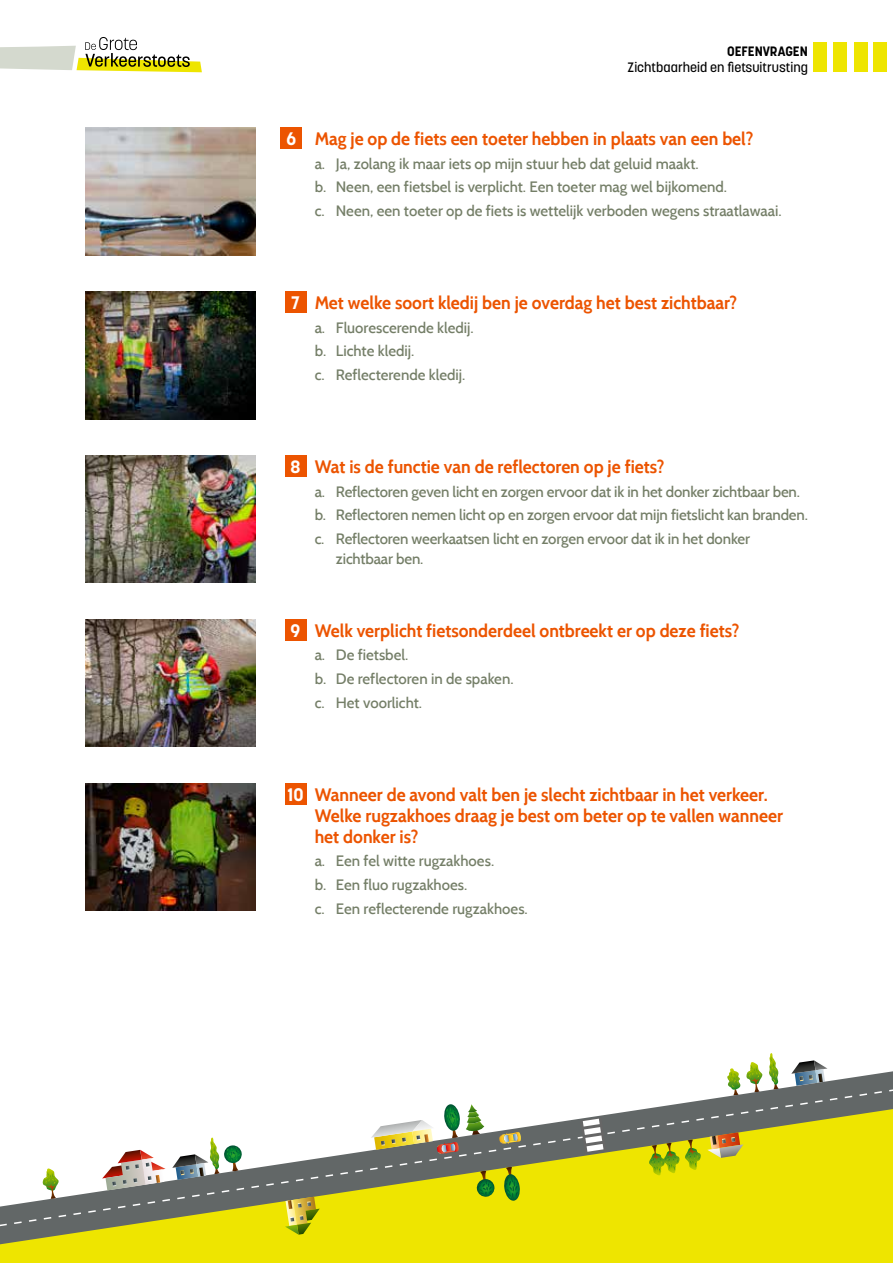
<style>
.page{position:relative;width:893px;height:1263px;background:#fff}
.page>*{position:absolute;margin:0;border:0;box-sizing:border-box;transform-origin:0 0}
.t1{font:700 18px/21px "Cabin";color:#ec5400}
.t2{font:700 18px "Korolev";color:#fff}
.t3{font:500 15px/23.7px "Cabin";color:#747e67}
.t4{font:500 13.5px "Korolev";color:#000}
.t5{font:700 13.5px "Korolev";color:#000}
</style>
<div class="page">
<div style="left:0;top:1250px;width:893px;height:13px;background:#eee500"></div>
<div style="left:873px;top:43px;width:13px;height:29px;background:#eee500"></div>
<div style="left:854px;top:43px;width:13px;height:29px;background:#eee500"></div>
<svg style="left:0;top:37px;width:202px;height:35px"></svg>
<svg style="left:0;top:1053px;width:893px;height:197px"></svg>
<svg style="left:0;top:1083px;width:893px;height:153px"></svg>
<svg style="left:580px;top:1117px;width:26px;height:36px"></svg>
<svg style="left:707px;top:1132px;width:36px;height:26px"></svg>
<svg style="left:285px;top:1197px;width:35px;height:37px"></svg>
<svg style="left:102px;top:1150px;width:64px;height:40px"></svg>
<svg style="left:476px;top:1171px;width:19px;height:26px"></svg>
<svg style="left:503px;top:1167px;width:18px;height:34px"></svg>
<svg style="left:43px;top:1168px;width:16px;height:31px"></svg>
<svg style="left:649px;top:1139px;width:52px;height:36px;background:#b0ba0e"></svg>
<svg style="left:172px;top:1137px;width:70px;height:43px"></svg>
<img style="left:371px;top:1104px;width:113px;height:50px">
<svg style="left:499px;top:1132px;width:22px;height:12px"></svg>
<div style="left:834px;top:43px;width:13px;height:29px;background:#eee500"></div>
<div style="left:813px;top:43px;width:14px;height:29px;background:#eee500"></div>
<div style="left:281px;top:128px;width:21px;height:21px;background:#ec5400"></div>
<div style="left:285px;top:291px;width:21px;height:22px;background:#ec5400"></div>
<div style="left:285px;top:455px;width:21px;height:22px;background:#ec5400"></div>
<div style="left:285px;top:619px;width:21px;height:21px;background:#ec5400"></div>
<div style="left:285px;top:783px;width:21px;height:21px;background:#ec5400"></div>
<img style="left:85px;top:128px;width:170px;height:127px">
<img style="left:85px;top:291px;width:170px;height:128px">
<img style="left:85px;top:455px;width:170px;height:128px">
<img style="left:85px;top:619px;width:170px;height:128px">
<img style="left:85px;top:783px;width:170px;height:128px">
<p class="t5" style="left:727px;top:43px;width:82px">OEFENVRAGEN</p>
<p class="t4" style="left:627px;top:59px;width:182px">Zichtbaarheid en fietsuitrusting</p>
<p class="t2" style="left:286px;top:127px;width:11px">6</p>
<p class="t1" style="left:315px;top:128px;width:440px">Mag je op de fiets een toeter hebben in plaats van een bel?</p>
<p class="t3" style="left:315px;top:151px;width:468px">a. Ja, zolang ik maar iets op mijn stuur heb dat geluid maakt.<br>b. Neen, een fietsbel is verplicht. Een toeter mag wel bijkomend.<br>c. Neen, een toeter op de fiets is wettelijk verboden wegens straatlawaai.</p>
<p class="t2" style="left:291px;top:291px;width:10px">7</p>
<p class="t1" style="left:315px;top:292px;width:424px">Met welke soort kledij ben je overdag het best zichtbaar?</p>
<p class="t3" style="left:315px;top:315px;width:161px">a. Fluorescerende kledij. b. Lichte kledij.<br>c. Reflecterende kledij.</p>
<p class="t2" style="left:291px;top:455px;width:11px">8</p>
<p class="t1" style="left:315px;top:456px;width:351px">Wat is de functie van de reflectoren op je fiets?</p>
<p class="t3" style="left:315px;top:479px;width:495px">a. Reflectoren geven licht en zorgen ervoor dat ik in het donker zichtbaar ben. b. Reflectoren nemen licht op en zorgen ervoor dat mijn fietslicht kan branden. c. Reflectoren weerkaatsen licht en zorgen ervoor dat ik in het donker</p>
<p class="t3" style="left:336px;top:546px;width:89px">zichtbaar ben.</p>
<p class="t2" style="left:291px;top:619px;width:11px">9</p>
<p class="t1" style="left:315px;top:620px;width:426px">Welk verplicht fietsonderdeel ontbreekt er op deze fiets?</p>
<p class="t3" style="left:315px;top:643px;width:200px">a. De fietsbel.<br>b. De reflectoren in de spaken. c. Het voorlicht.</p>
<p class="t2" style="left:288px;top:783px;width:18px">10</p>
<p class="t1" style="left:315px;top:784px;width:470px">Wanneer de avond valt ben je slecht zichtbaar in het verkeer.<br>Welke rugzakhoes draag je best om beter op te vallen wanneer het donker is?</p>
<p class="t3" style="left:315px;top:849px;width:215px">a. Een fel witte rugzakhoes.<br>b. Een fluo rugzakhoes.<br>c. Een reflecterende rugzakhoes.</p>
</div>
